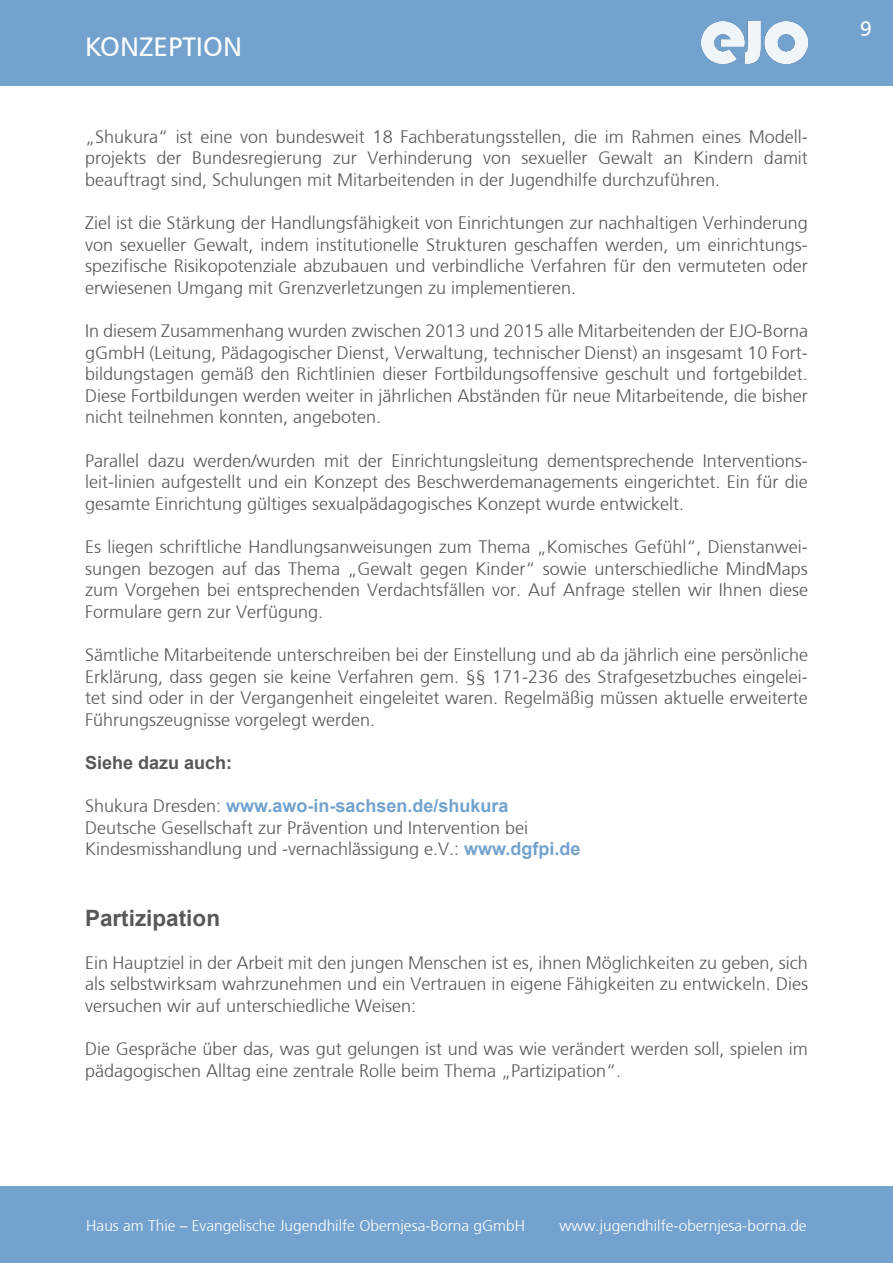
<style>
.page{position:relative;width:893px;height:1263px;background:#fff}
.page>*{position:absolute;margin:0;border:0;box-sizing:border-box;transform-origin:0 0}
.t1{font:27px "Frutiger";color:#fff}
.Ueberschrift_im_Text{font:700 22.5px "Arial";color:#57585a}
.t2{font:21px "Frutiger";color:#fff}
.t3{font:300 18px/21.6px "Frutiger";color:#57585a;text-align:justify}
.t4{font:700 18px "Arial";color:#73a2ce}
.t5{font:700 18px "Arial";color:#57585a}
.t6{font:300 15.45px "Frutiger";color:#fff}
.s1{font-family:"Frutiger";font-weight:300;color:#57585a}
.s2{font-family:"Arial";font-weight:700;color:#73a2ce}
</style>
<div class="page">
<div style="left:0;top:0;width:893px;height:85px;background:#73a2ce"></div>
<img style="left:702px;top:21px;width:106px;height:43px">
<div style="left:0;top:1186px;width:893px;height:77px;background:#73a2ce"></div>
<p class="t1" style="left:85px;top:29px;width:158px">KONZEPTION</p>
<p class="t3" style="left:85px;top:126px;width:724px">„Shukura“ ist eine von bundesweit 18 Fachberatungsstellen, die im Rahmen eines Modell&shy;projekts der Bundesregierung zur Verhinderung von sexueller Gewalt an Kindern damit beauftragt sind, Schulungen mit Mitarbeitenden in der Jugendhilfe durchzuführen.</p>
<p class="t3" style="left:85px;top:212px;width:724px">Ziel ist die Stärkung der Handlungsfähigkeit von Einrichtungen zur nachhaltigen Verhinderung von sexueller Gewalt, indem institutionelle Strukturen geschaffen werden, um einrichtungs&shy;spezifische Risikopotenziale abzubauen und verbindliche Verfahren für den vermuteten oder erwiesenen Umgang mit Grenzverletzungen zu implementieren.</p>
<p class="t3" style="left:85px;top:320px;width:724px">In diesem Zusammenhang wurden zwischen 2013 und 2015 alle Mitarbeitenden der EJO-Borna gGmbH (Leitung, Pädagogischer Dienst, Verwaltung, technischer Dienst) an insgesamt 10 Fort&shy;bildungstagen gemäß den Richtlinien dieser Fortbildungsoffensive geschult und fortgebildet.<br>Diese Fortbildungen werden weiter in jährlichen Abständen für neue Mitarbeitende, die bisher nicht teilnehmen konnten, angeboten.</p>
<p class="t3" style="left:85px;top:450px;width:724px">Parallel dazu werden/wurden mit der Einrichtungsleitung dementsprechende Interventions&shy;leit-linien aufgestellt und ein Konzept des Beschwerdemanagements eingerichtet. Ein für die gesamte Einrichtung gültiges sexualpädagogisches Konzept wurde entwickelt.</p>
<p class="t3" style="left:85px;top:536px;width:724px">Es liegen schriftliche Handlungsanweisungen zum Thema „Komisches Gefühl“, Dienstanwei&shy;sungen bezogen auf das Thema „Gewalt gegen Kinder“ sowie unterschiedliche MindMaps zum Vorgehen bei entsprechenden Verdachtsfällen vor. Auf Anfrage stellen wir Ihnen diese Formulare gern zur Verfügung.</p>
<p class="t3" style="left:85px;top:644px;width:724px">Sämtliche Mitarbeitende unterschreiben bei der Einstellung und ab da jährlich eine persönliche Erklärung, dass gegen sie keine Verfahren gem. §§ 171-236 des Strafgesetzbuches eingelei&shy;tet sind oder in der Vergangenheit eingeleitet waren. Regelmäßig müssen aktuelle erweiterte Führungszeugnisse vorgelegt werden.</p>
<p class="t5" style="left:85px;top:750px;width:149px">Siehe dazu auch:</p>
<p class="t4" style="left:85px;top:793px;width:425px"><span class="s1">Shukura Dresden:</span> www.awo-in-sachsen.de/shukura</p>
<p class="t3" style="left:85px;top:817px;width:445px">Deutsche Gesellschaft zur Prävention und Intervention bei</p>
<p class="t3" style="left:85px;top:838px;width:497px">Kindesmisshandlung und -vernachlässigung e.V.: <span class="s2">www.dgfpi.de</span></p>
<p class="Ueberschrift_im_Text" style="left:85px;top:902px;width:137px">Partizipation</p>
<p class="t3" style="left:85px;top:952px;width:724px">Ein Hauptziel in der Arbeit mit den jungen Menschen ist es, ihnen Möglichkeiten zu geben, sich als selbstwirksam wahrzunehmen und ein Vertrauen in eigene Fähigkeiten zu entwickeln. Dies versuchen wir auf unterschiedliche Weisen:</p>
<p class="t3" style="left:85px;top:1038px;width:724px">Die Gespräche über das, was gut gelungen ist und was wie verändert werden soll, spielen im pädagogischen Alltag eine zentrale Rolle beim Thema „Partizipation“.</p>
<p class="t2" style="left:860px;top:16px;width:14px">9</p>
<p class="t6" style="left:86px;top:1217px;width:440px">Haus am Thie – Evangelische Jugendhilfe Obernjesa-Borna gGmbH</p>
<p class="t6" style="left:559px;top:1217px;width:249px">www.jugendhilfe-obernjesa-borna.de</p>
</div>
